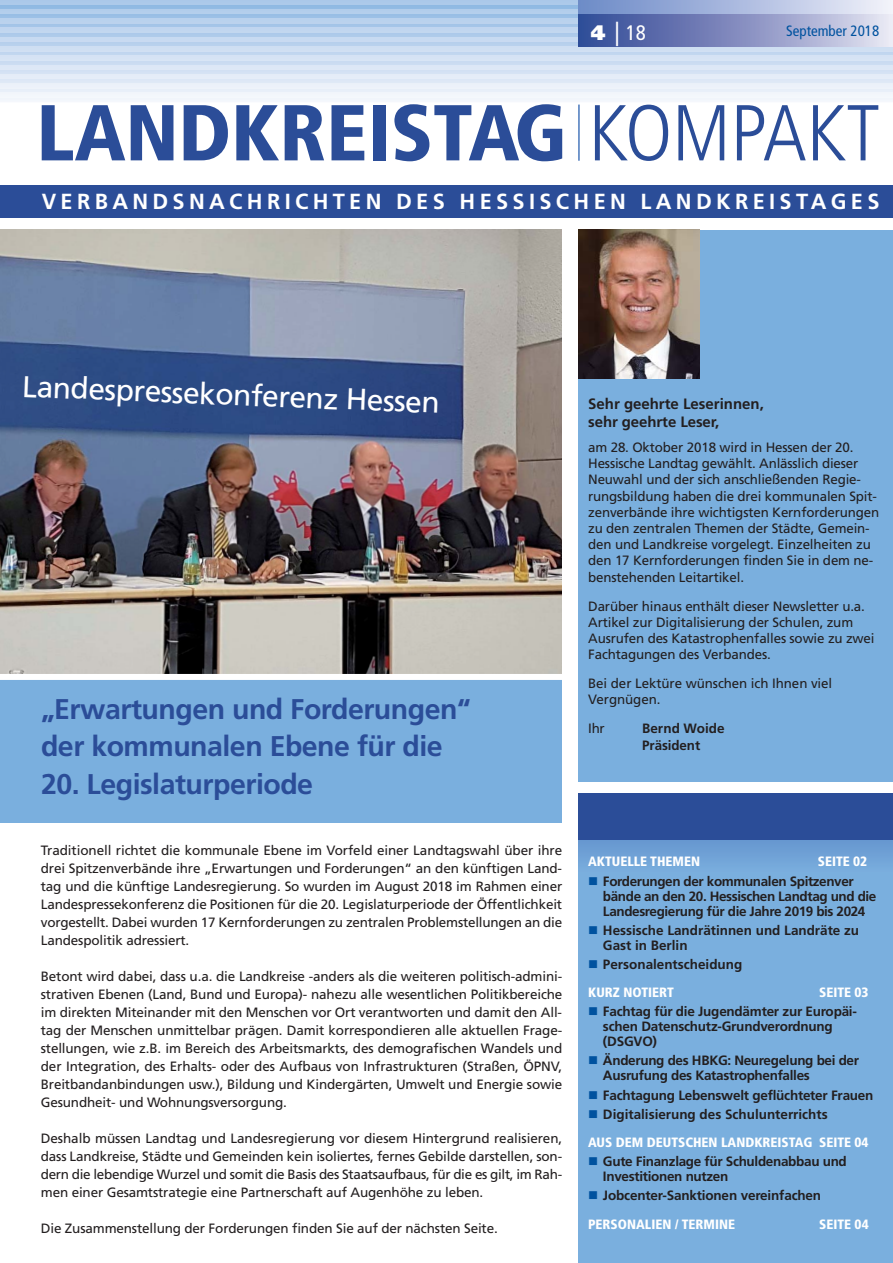
<style>
.page{position:relative;width:893px;height:1263px;background:#fff}
.page>*{position:absolute;margin:0;border:0;box-sizing:border-box;transform-origin:0 0}
.t1{font:900 condensed 79.05px "Frutiger";color:#2b4d98}
.t2{font:30px "Frutiger";color:#fff}
.t3{font:700 28.5px/37.5px "Frutiger";letter-spacing:-.015em;color:#2b4d98}
.t4{font:700 21.9px "Frutiger";letter-spacing:.2em;color:#fff}
.t5{font:condensed 21px "Frutiger";color:#fff}
.t6{font:700 15px/18px "Frutiger";color:#231f20}
.t7{font:condensed 15px "Frutiger";color:#00529f}
.t8{font:13.5px/18px "Frutiger";letter-spacing:-.01em;color:#231f20;text-align:justify}
.t9{font:700 13.5px/15px "Frutiger";letter-spacing:-.015em;color:#231f20}
.t10{font:900 condensed 13.5px "Frutiger";color:#fff}
.s1{font-weight:900;font-stretch:normal}
.s2{font-size:24.3px}
.s3{font-weight:300}
</style>
<div class="page">
<img style="left:0;top:230px;width:561px;height:444px">
<div style="left:578px;top:799px;width:314px;height:464px;background:#7aafde"></div>
<div style="left:578px;top:794px;width:314px;height:77px;background:#6fa1d6"></div>
<svg style="left:0;top:5px;width:892px;height:96px;background:#c9dbf1"></svg>
<div style="left:0;top:9px;width:578px;height:5px;background:#b3ceec"></div>
<hr style="left:0;top:19px;width:578px;height:4px;background:#b9d2ed">
<div style="left:0;top:28px;width:578px;height:5px;background:#c1d6ef"></div>
<div style="left:0;top:37px;width:578px;height:5px;background:#c7daf1"></div>
<div style="left:0;top:46px;width:892px;height:5px;background:#cfdff2"></div>
<hr style="left:0;top:56px;width:892px;height:4px;background:#d6e3f4">
<div style="left:0;top:65px;width:892px;height:5px;background:#dde8f6"></div>
<div style="left:0;top:74px;width:892px;height:5px;background:#e5edf8"></div>
<hr style="left:0;top:84px;width:892px;height:4px;background:#ecf1fa">
<hr style="left:0;top:93px;width:892px;height:4px;background:#f3f6fb">
<div style="left:578px;top:0;width:314px;height:46px;background:linear-gradient(to right,#2b4393,#e2dfef)"></div>
<svg style="left:578px;top:0;width:314px;height:14px;background:#acbbdf"></svg>
<div style="left:0;top:185px;width:892px;height:33px;background:#2b4d98"></div>
<hr style="left:578px;top:105px;width:2px;height:56px;background:#4978bc">
<div style="left:578px;top:793px;width:314px;height:47px;background:#2b4d98"></div>
<div style="left:0;top:678px;width:561px;height:144px;background:#7aafde"></div>
<div style="left:0;top:674px;width:571px;height:6px;background:#fff"></div>
<div style="left:578px;top:230px;width:314px;height:552px;background:#7aafde"></div>
<img style="left:578px;top:230px;width:121px;height:149px">
<h3 class="t5" style="left:591px;top:25px;width:56px"><span class="s1">4</span> <span class="s2">|</span> 18</h3>
<p class="t7" style="left:786px;top:25px;width:95px">September 2018</p>
<h1 class="t1" style="left:36px;top:101px;width:845px">LANDKREISTAG <span class="s3">KOMPAKT</span></h1>
<h3 class="t4" style="left:42px;top:192px;width:839px">VERBANDSNACHRICHTEN DES HESSISCHEN LANDKREISTAGES</h3>
<h2 class="t2" style="left:23px;top:375px;width:419px;rotate:2deg">Landespressekonferenz Hessen</h2>
<h3 class="t3" style="left:41px;top:692px;width:431px">„Erwartungen und Forderungen“ der kommunalen Ebene für die</h3>
<h3 class="t3" style="left:41px;top:767px;width:274px">20. Legislaturperiode</h3>
<p class="t8" style="left:41px;top:842px;width:523px">Traditionell richtet die kommunale Ebene im Vorfeld einer Landtagswahl über ihre drei Spitzenverbände ihre „Erwartungen und Forderungen“ an den künftigen Land&shy;tag und die künftige Landesregierung. So wurden im August 2018 im Rahmen einer Landespressekonferenz die Positionen für die 20. Legislaturperiode der Öffentlichkeit vorgestellt. Dabei wurden 17 Kernforderungen zu zentralen Problemstellungen an die Landespolitik adressiert.</p>
<p class="t8" style="left:41px;top:968px;width:523px">Betont wird dabei, dass u.a. die Landkreise -anders als die weiteren politisch-admini&shy;strativen Ebenen (Land, Bund und Europa)- nahezu alle wesentlichen Politikbereiche im direkten Miteinander mit den Menschen vor Ort verantworten und damit den All&shy;tag der Menschen unmittelbar prägen. Damit korrespondieren alle aktuellen Frage&shy;stellungen, wie z.B. im Bereich des Arbeitsmarkts, des demografischen Wandels und der Integration, des Erhalts- oder des Aufbaus von Infrastrukturen (Straßen, ÖPNV, Breitbandanbindungen usw.), Bildung und Kindergärten, Umwelt und Energie sowie Gesundheit- und Wohnungsversorgung.</p>
<p class="t8" style="left:41px;top:1130px;width:523px">Deshalb müssen Landtag und Landesregierung vor diesem Hintergrund realisieren, dass Landkreise, Städte und Gemeinden kein isoliertes, fernes Gebilde darstellen, son&shy;dern die lebendige Wurzel und somit die Basis des Staatsaufbaus, für die es gilt, im Rah&shy;men einer Gesamtstrategie eine Partnerschaft auf Augenhöhe zu leben.</p>
<p class="t8" style="left:41px;top:1220px;width:458px">Die Zusammenstellung der Forderungen finden Sie auf der nächsten Seite.</p>
<p class="t6" style="left:588px;top:396px;width:177px">Sehr geehrte Leserinnen, sehr geehrte Leser,</p>
<p class="t8" style="left:588px;top:440px;width:292px;line-height:16.2px;text-align:left">am 28. Oktober 2018 wird in Hessen der 20.<br>Hessische Landtag gewählt. Anlässlich dieser Neuwahl und der sich anschließenden Regie&shy;rungsbildung haben die drei kommunalen Spit&shy;zenverbände ihre wichtigsten Kernforderungen zu den zentralen Themen der Städte, Gemein&shy;den und Landkreise vorgelegt. Einzelheiten zu den 17 Kernforderungen finden Sie in dem ne&shy;benstehenden Leitartikel.</p>
<p class="t8" style="left:588px;top:599px;width:288px;line-height:16.2px;text-align:left">Darüber hinaus enthält dieser Newsletter u.a.<br>Artikel zur Digitalisierung der Schulen, zum Ausrufen des Katastrophenfalles sowie zu zwei Fachtagungen des Verbandes.</p>
<p class="t8" style="left:588px;top:676px;width:246px;line-height:16.2px">Bei der Lektüre wünschen ich Ihnen viel<br>Vergnügen.</p>
<p class="t8" style="left:588px;top:721px;width:18px">Ihr</p>
<p class="t9" style="left:642px;top:722px;width:84px;line-height:16.2px">Bernd Woide<br>Präsident</p>
<p class="t10" style="left:588px;top:856px;width:113px">AKTUELLE THEMEN</p>
<p class="t10" style="left:818px;top:856px;width:51px">SEITE 02</p>
<p class="t9" style="left:603px;top:874px;width:275px">Forderungen der kommunalen Spitzenver bände an den 20. Hessischen Landtag und die<br>Landesregierung für die Jahre 2019 bis 2024</p>
<p class="t9" style="left:603px;top:924px;width:258px">Hessische Landrätinnen und Landräte zu<br>Gast in Berlin</p>
<p class="t9" style="left:603px;top:958px;width:141px">Personalentscheidung</p>
<p class="t10" style="left:588px;top:987px;width:87px">KURZ NOTIERT</p>
<p class="t10" style="left:819px;top:987px;width:51px">SEITE 03</p>
<p class="t9" style="left:603px;top:1005px;width:255px">Fachtag für die Jugendämter zur Europäi&shy;schen Datenschutz-Grundverordnung (DSGVO)</p>
<p class="t9" style="left:603px;top:1054px;width:258px">Änderung des HBKG: Neuregelung bei der<br>Ausrufung des Katastrophenfalles</p>
<p class="t9" style="left:603px;top:1086px;width:272px;line-height:19.2px">Fachtagung Lebenswelt geflüchteter Frauen<br>Digitalisierung des Schulunterrichts</p>
<p class="t10" style="left:588px;top:1136px;width:282px">AUS DEM DEUTSCHEN LANDKREISTAG SEITE 04</p>
<p class="t9" style="left:603px;top:1155px;width:245px">Gute Finanzlage für Schuldenabbau und<br>Investitionen nutzen</p>
<p class="t9" style="left:603px;top:1189px;width:220px">Jobcenter-Sanktionen vereinfachen</p>
<p class="t10" style="left:588px;top:1219px;width:148px">PERSONALIEN / TERMINE</p>
<p class="t10" style="left:819px;top:1219px;width:51px">SEITE 04</p>
</div>
